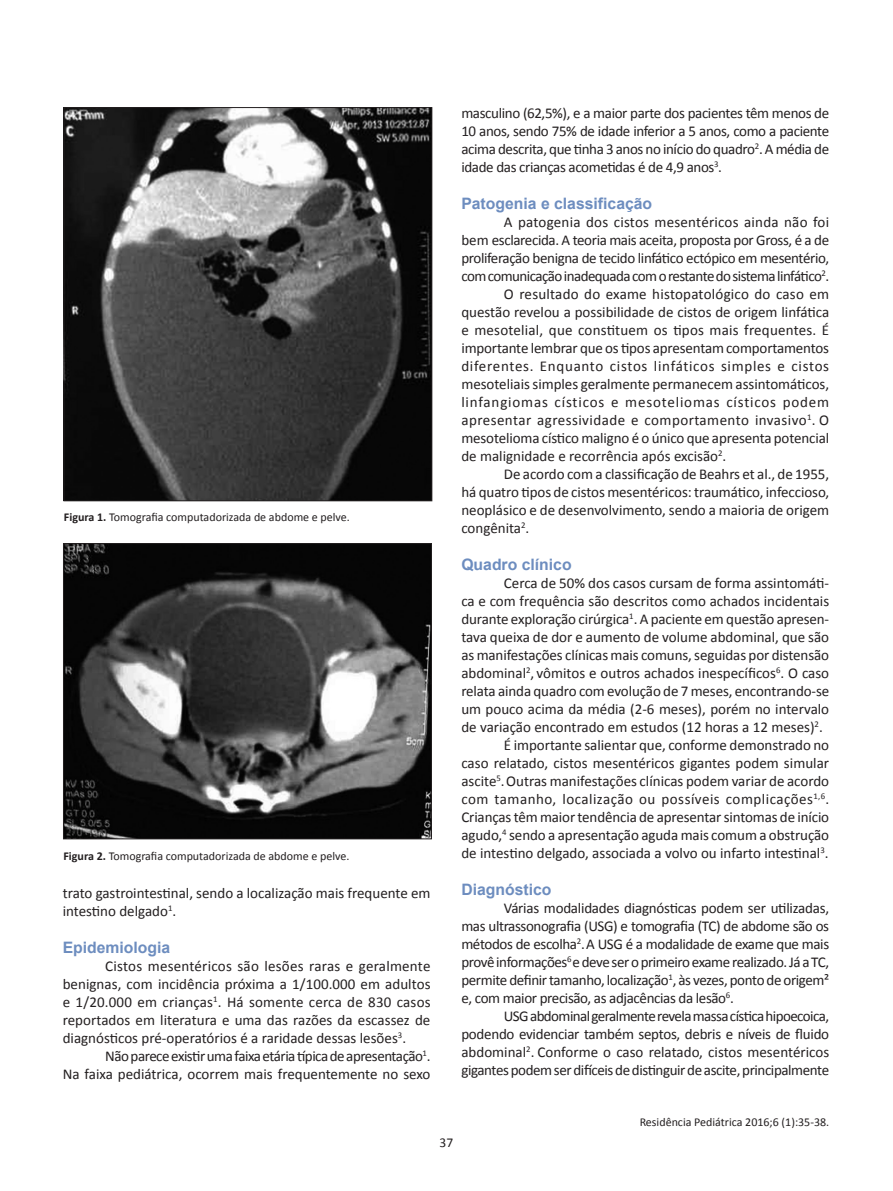
<style>
.page{position:relative;width:893px;height:1191px;background:#fff}
.page>*{position:absolute;margin:0;border:0;box-sizing:border-box;transform-origin:0 0}
.Negrito{font:700 15.75px "Arial";color:#6d8dbf}
.Texto{font:15px/18px "Calibri";letter-spacing:-.01em;color:#231f20;text-align:justify}
.t1{font:13.5px "Calibri";color:#231f20}
.Legenda{font:12px "Calibri";color:#231f20}
.s1{font-weight:700}
</style>
<div class="page">
<img style="left:66px;top:109px;width:364px;height:390px">
<div style="left:64px;top:107px;width:368px;height:394px;border:1px solid #231f20"></div>
<img style="left:65px;top:545px;width:365px;height:292px">
<div style="left:63px;top:543px;width:369px;height:296px;border:1px solid #231f20"></div>
<p class="Legenda" style="left:64px;top:509px;width:288px"><span class="s1">Figura 1.</span> Tomografia computadorizada de abdome e pelve.</p>
<p class="Legenda" style="left:63px;top:847px;width:288px"><span class="s1">Figura 2.</span> Tomografia computadorizada de abdome e pelve.</p>
<p class="Texto" style="left:63px;top:883px;width:369px">trato gastrointestinal, sendo a localização mais frequente em intestino delgado<sup>1</sup>.</p>
<p class="Negrito" style="left:63px;top:938px;width:109px">Epidemiologia</p>
<p class="Texto" style="left:63px;top:956px;width:369px;text-indent:43px">Cistos mesentéricos são lesões raras e geralmente benignas, com incidência próxima a 1/100.000 em adultos e 1/20.000 em crianças<sup>1</sup>. Há somente cerca de 830 casos reportados em literatura e uma das razões da escassez de diagnósticos pré-operatórios é a raridade dessas lesões<sup>3</sup>.</p>
<p class="Texto" style="left:63px;top:1046px;width:369px;text-align:right">Não parece existir uma faixa etária típica de apresentação<sup>1</sup>.<br>Na faixa pediátrica, ocorrem mais frequentemente no sexo</p>
<p class="Texto" style="left:461px;top:103px;width:369px">masculino (62,5%), e a maior parte dos pacientes têm menos de 10 anos, sendo 75% de idade inferior a 5 anos, como a paciente acima descrita, que tinha 3 anos no início do quadro<sup>2</sup>. A média de idade das crianças acometidas é de 4,9 anos<sup>3</sup>.</p>
<p class="Negrito" style="left:461px;top:194px;width:192px">Patogenia e classificação</p>
<p class="Texto" style="left:461px;top:212px;width:369px;text-indent:43px">A patogenia dos cistos mesentéricos ainda não foi bem esclarecida. A teoria mais aceita, proposta por Gross, é a de proliferação benigna de tecido linfático ectópico em mesentério, com comunicação inadequada com o restante do sistema linfático<sup>2</sup>.</p>
<p class="Texto" style="left:461px;top:284px;width:369px;text-indent:43px">O resultado do exame histopatológico do caso em questão revelou a possibilidade de cistos de origem linfática e mesotelial, que constituem os tipos mais frequentes. É importante lembrar que os tipos apresentam comportamentos diferentes. Enquanto cistos linfáticos simples e cistos mesoteliais simples geralmente permanecem assintomáticos, linfangiomas císticos e mesoteliomas císticos podem apresentar agressividade e comportamento invasivo<sup>1</sup>. O mesotelioma cístico maligno é o único que apresenta potencial de malignidade e recorrência após excisão<sup>2</sup>.</p>
<p class="Texto" style="left:461px;top:464px;width:369px;text-indent:43px">De acordo com a classificação de Beahrs et al., de 1955, há quatro tipos de cistos mesentéricos: traumático, infeccioso, neoplásico e de desenvolvimento, sendo a maioria de origem congênita<sup>2</sup>.</p>
<p class="Negrito" style="left:461px;top:555px;width:112px">Quadro clínico</p>
<p class="Texto" style="left:461px;top:573px;width:369px;text-indent:43px">Cerca de 50% dos casos cursam de forma assintomáti&shy;ca e com frequência são descritos como achados incidentais durante exploração cirúrgica<sup>1</sup>. A paciente em questão apresen&shy;tava queixa de dor e aumento de volume abdominal, que são as manifestações clínicas mais comuns, seguidas por distensão abdominal<sup>2</sup>, vômitos e outros achados inespecíficos<sup>6</sup>. O caso relata ainda quadro com evolução de 7 meses, encontrando-se um pouco acima da média (2-6 meses), porém no intervalo de variação encontrado em estudos (12 horas a 12 meses)<sup>2</sup>.</p>
<p class="Texto" style="left:461px;top:735px;width:369px;text-indent:43px">É importante salientar que, conforme demonstrado no caso relatado, cistos mesentéricos gigantes podem simular ascite<sup>5</sup>.Outras manifestações clínicas podem variar de acordo com tamanho, localização ou possíveis complicações<sup>1,6</sup>.<br>Crianças têm maior tendência de apresentar sintomas de início agudo,<sup>4</sup> sendo a apresentação aguda mais comum a obstrução de intestino delgado, associada a volvo ou infarto intestinal<sup>3</sup>.</p>
<p class="Negrito" style="left:461px;top:880px;width:92px">Diagnóstico</p>
<p class="Texto" style="left:461px;top:898px;width:369px;text-indent:43px">Várias modalidades diagnósticas podem ser utilizadas, mas ultrassonografia (USG) e tomografia (TC) de abdome são os métodos de escolha<sup>2</sup>.A USG é a modalidade de exame que mais provê informações<sup>6</sup> e deve ser o primeiro exame realizado. Já a TC, permite definir tamanho, localização<sup>1</sup>, às vezes, ponto de origem² e, com maior precisão, as adjacências da lesão<sup>6</sup>.</p>
<p class="Texto" style="left:461px;top:1006px;width:369px;text-indent:43px">USG abdominal geralmente revela massa cística hipoecoica, podendo evidenciar também septos, debris e níveis de fluido abdominal<sup>2</sup>. Conforme o caso relatado, cistos mesentéricos gigantes podem ser difíceis de distinguir de ascite, principalmente</p>
<p class="t1" style="left:440px;top:1132px;width:15px">37</p>
<p class="Legenda" style="left:640px;top:1113px;width:191px">Residência Pediátrica 2016;6 (1):35-38.</p>
</div>
